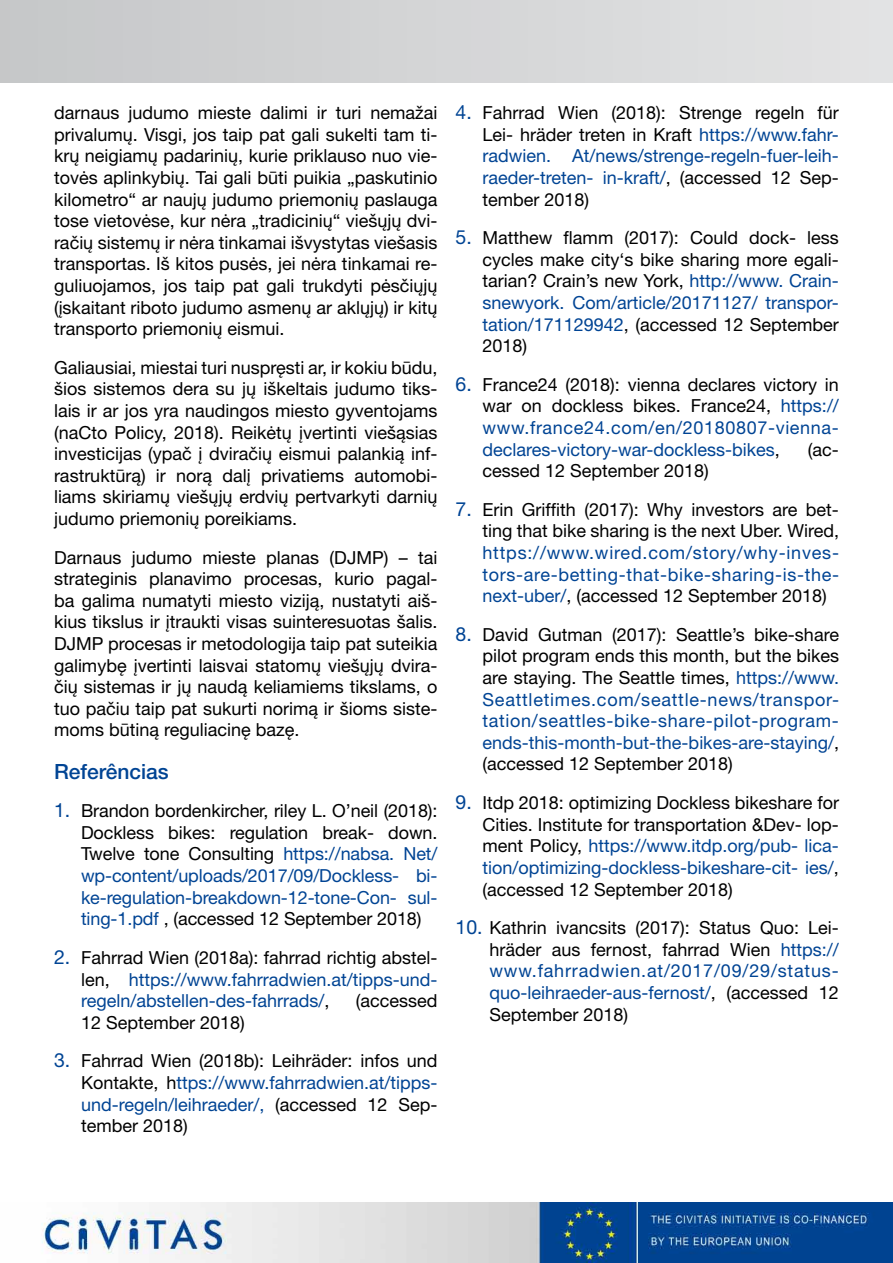
<style>
.page{position:relative;width:893px;height:1263px;background:#fff}
.page>*{position:absolute;margin:0;border:0;box-sizing:border-box;transform-origin:0 0}
.t1{font:500 21px "Helvetica Neue LT Pro";color:#004494}
.t2{font:18px/21.6px "Helvetica Neue LT Pro";color:#000;text-align:justify}
.t3{font:18px/21.6px "Helvetica Neue LT Pro";color:#004494;text-align:justify}
.s1{font-size:19.5px;color:#004494}
.s2{color:#004494}
.s3{font-size:19.5px}
.s4{color:#000}
</style>
<div class="page">
<div style="left:0;top:0;width:893px;height:82px;background:linear-gradient(to right,#c6c7c9,#e3e3e4)"></div>
<img style="left:41px;top:1203px;width:852px;height:60px">
<p class="t2" style="left:54px;top:102px;width:385px">darnaus judumo mieste dalimi ir turi nemažai privalumų. Visgi, jos taip pat gali sukelti tam ti&shy;krų neigiamų padarinių, kurie priklauso nuo vie&shy;tovės aplinkybių. Tai gali būti puikia „paskutinio kilometro“ ar naujų judumo priemonių paslauga tose vietovėse, kur nėra „tradicinių“ viešųjų dvi&shy;račių sistemų ir nėra tinkamai išvystytas viešasis transportas. Iš kitos pusės, jei nėra tinkamai re&shy;guliuojamos, jos taip pat gali trukdyti pėsčiųjų (įskaitant riboto judumo asmenų ar aklųjų) ir kitų transporto priemonių eismui.</p>
<p class="t2" style="left:54px;top:356px;width:385px">Galiausiai, miestai turi nuspręsti ar, ir kokiu būdu, šios sistemos dera su jų iškeltais judumo tiks&shy;lais ir ar jos yra naudingos miesto gyventojams (naCto Policy, 2018). Reikėtų įvertinti viešąsias investicijas (ypač į dviračių eismui palankią inf&shy;rastruktūrą) ir norą dalį privatiems automobi&shy;liams skiriamų viešųjų erdvių pertvarkyti darnių judumo priemonių poreikiams.</p>
<p class="t2" style="left:54px;top:546px;width:385px">Darnaus judumo mieste planas (DJMP) – tai strateginis planavimo procesas, kurio pagal&shy;ba galima numatyti miesto viziją, nustatyti aiš&shy;kius tikslus ir įtraukti visas suinteresuotas šalis.<br>DJMP procesas ir metodologija taip pat suteikia galimybę įvertinti laisvai statomų viešųjų dvira&shy;čių sistemas ir jų naudą keliamiems tikslams, o tuo pačiu taip pat sukurti norimą ir šioms siste&shy;moms būtiną reguliacinę bazę.</p>
<p class="t1" style="left:54px;top:759px;width:116px">Referências</p>
<p class="t2" style="left:81px;top:800px;width:358px;text-indent:-27px"><span class="s1">1.</span> Brandon bordenkircher, riley L. O’neil (2018):<br>Dockless bikes: regulation break- down.<br>Twelve tone Consulting <span class="s2">https://nabsa. Net/ wp-content/uploads/2017/09/Dockless- bi&shy;ke-regulation-breakdown-12-tone-Con- sul&shy;ting-1.pdf</span> , (accessed 12 September 2018)</p>
<p class="t3" style="left:81px;top:946px;width:358px;text-indent:-27px"><span class="s3">2.</span> <span class="s4">Fahrrad Wien (2018a): fahrrad richtig abstel&shy;len,</span> https://www.fahrradwien.at/tipps-und&shy;regeln/abstellen-des-fahrrads/<span class="s4">,</span></p>
<p class="t2" style="left:356px;top:990px;width:83px">(accessed</p>
<p class="t2" style="left:81px;top:1011px;width:165px">12 September 2018)</p>
<p class="t2" style="left:81px;top:1050px;width:358px;text-indent:-27px"><span class="s1">3.</span> Fahrrad Wien (2018b): Leihräder: infos und Kontakte, h<span class="s2">ttps://www.fahrradwien.at/tipps&shy;und-regeln/leihraeder/,</span> (accessed 12 Sep&shy;tember 2018)</p>
<p class="t2" style="left:482px;top:102px;width:358px;text-indent:-27px"><span class="s1">4.</span> Fahrrad Wien (2018): Strenge regeln für Lei- hräder treten in Kraft <span class="s2">https://www.fahr&shy;radwien. At/news/strenge-regeln-fuer-leih&shy;raeder-treten- in-kraft/</span>, (accessed 12 Sep&shy;tember 2018)</p>
<p class="t2" style="left:482px;top:227px;width:358px;text-indent:-27px"><span class="s1">5.</span> Matthew flamm (2017): Could dock- less cycles make city‘s bike sharing more egali&shy;tarian? Crain’s new York, <span class="s2">http://www. Crain&shy;snewyork. Com/article/20171127/ transpor&shy;tation/171129942</span>, (accessed 12 September 2018)</p>
<p class="t3" style="left:482px;top:373px;width:358px;text-indent:-27px"><span class="s3">6.</span> <span class="s4">France24 (2018): vienna declares victory in war on dockless bikes. France24,</span> https:// www.france24.com/en/20180807-vienna&shy;declares-victory-war-dockless-bikes<span class="s4">,</span></p>
<p class="t2" style="left:808px;top:438px;width:32px">(ac-</p>
<p class="t2" style="left:482px;top:460px;width:228px">cessed 12 September 2018)</p>
<p class="t2" style="left:455px;top:498px;width:385px;text-align:right"><span class="s1">7.</span> Erin Griffith (2017): Why investors are bet&shy;ting that bike sharing is the next Uber. Wired,</p>
<p class="t3" style="left:482px;top:542px;width:358px">https://www.wired.com/story/why-inves&shy;tors-are-betting-that-bike-sharing-is-the&shy;next-uber/<span class="s4">, (accessed 12 September 2018)</span></p>
<p class="t3" style="left:482px;top:623px;width:358px;text-indent:-27px"><span class="s3">8.</span> <span class="s4">David Gutman (2017): Seattle’s bike-share pilot program ends this month, but the bikes are staying. The Seattle times,</span> https://www.<br>Seattletimes.com/seattle-news/transpor&shy;tation/seattles-bike-share-pilot-program&shy;ends-this-month-but-the-bikes-are-staying/<span class="s4">, (accessed 12 September 2018)</span></p>
<p class="t2" style="left:482px;top:792px;width:358px;text-indent:-27px"><span class="s1">9.</span> Itdp 2018: optimizing Dockless bikeshare for Cities. Institute for transportation &amp;Dev- lop&shy;ment Policy, <span class="s2">https://www.itdp.org/pub- lica&shy;tion/optimizing-dockless-bikeshare-cit- ies/</span>, (accessed 12 September 2018)</p>
<p class="t2" style="left:489px;top:917px;width:351px;text-indent:-34px"><span class="s1">10.</span> Kathrin ivancsits (2017): Status Quo: Lei&shy;hräder aus fernost, fahrrad Wien <span class="s2">https:// www.fahrradwien.at/2017/09/29/status&shy;quo-leihraeder-aus-fernost/</span>, (accessed 12<br>September 2018)</p>
</div>
